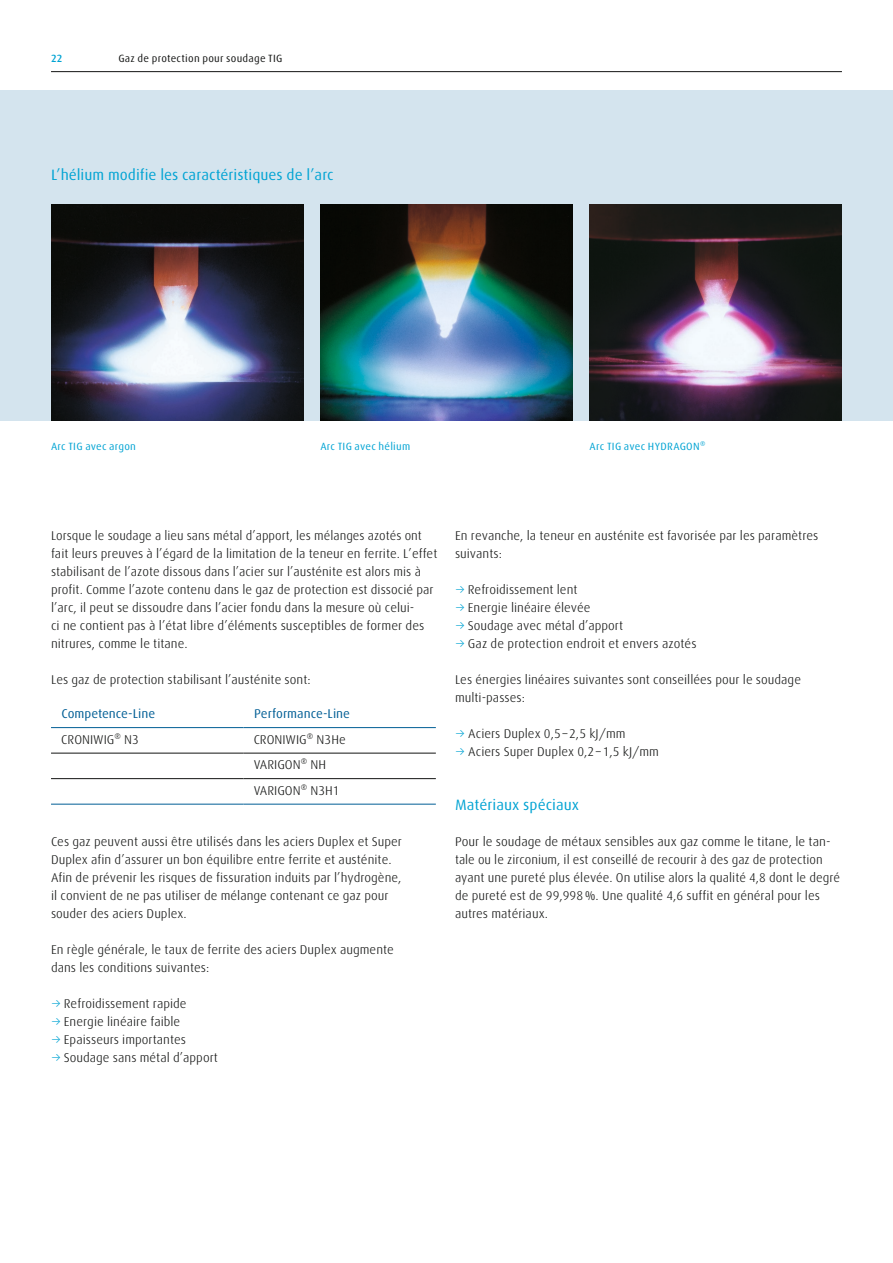
<style>
.page{position:relative;width:893px;height:1263px;background:#fff}
.page>*{position:absolute;margin:0;border:0;box-sizing:border-box;transform-origin:0 0}
.t1{font:15px "Linde Dax Global";color:#00a3d3}
.t2{font:300 12.75px/18px "Linde Dax Global";color:#131413}
.t3{font:12.75px "Linde Dax Global";color:#005e95}
.t4{font:10.5px "Linde Dax Global";letter-spacing:.02em;color:#00a3d3}
.t5{font:10.5px "Linde Dax Global";letter-spacing:.02em;color:#131413}
.t6{font:500 10.5px "Linde Dax Global";color:#00a3d3}
.s1{color:#00a3d3}
</style>
<div class="page">
<div style="left:0;top:90px;width:893px;height:331px;background:#d4e4ee"></div>
<img style="left:320px;top:204px;width:253px;height:216px">
<img style="left:51px;top:204px;width:252px;height:216px">
<img style="left:590px;top:204px;width:252px;height:216px">
<hr style="left:51px;top:71px;width:791px;height:1px;background:#131413">
<hr style="left:51px;top:727px;width:192px;height:1px;background:#005e95">
<hr style="left:243px;top:727px;width:193px;height:1px;background:#005e95">
<hr style="left:51px;top:804px;width:192px;height:1px;background:#005e95">
<hr style="left:243px;top:804px;width:193px;height:1px;background:#005e95">
<hr style="left:51px;top:778px;width:192px;height:1px;background:#131413">
<hr style="left:243px;top:778px;width:193px;height:1px;background:#131413">
<hr style="left:51px;top:753px;width:192px;height:1px;background:#131413">
<hr style="left:243px;top:753px;width:193px;height:1px;background:#131413">
<p class="t6" style="left:51px;top:52px;width:13px">22</p>
<p class="t5" style="left:118px;top:52px;width:166px">Gaz de protection pour soudage TIG</p>
<p class="t1" style="left:51px;top:166px;width:284px">L’hélium modifie les caractéristiques de l’arc</p>
<p class="t4" style="left:51px;top:440px;width:87px">Arc TIG avec argon</p>
<p class="t4" style="left:320px;top:440px;width:91px">Arc TIG avec hélium</p>
<p class="t4" style="left:590px;top:440px;width:117px">Arc TIG avec HYDRAGON®</p>
<p class="t2" style="left:51px;top:527px;width:388px">Lorsque le soudage a lieu sans métal d’apport, les mélanges azotés ont fait leurs preuves à l’égard de la limitation de la teneur en ferrite. L’effet stabilisant de l’azote dissous dans l’acier sur l’austénite est alors mis à profit. Comme l’azote contenu dans le gaz de protection est dissocié par l’arc, il peut se dissoudre dans l’acier fondu dans la mesure où celui-<br>ci ne contient pas à l’état libre d’éléments susceptibles de former des nitrures, comme le titane.</p>
<p class="t2" style="left:51px;top:671px;width:261px">Les gaz de protection stabilisant l’austénite sont:</p>
<p class="t3" style="left:62px;top:707px;width:95px">Competence-Line</p>
<p class="t3" style="left:254px;top:707px;width:98px">Performance-Line</p>
<p class="t2" style="left:61px;top:730px;width:79px">CRONIWIG® N3</p>
<p class="t2" style="left:254px;top:726px;width:94px;line-height:25.5px">CRONIWIG® N3He<br>VARIGON® NH<br>VARIGON® N3H1</p>
<p class="t2" style="left:51px;top:833px;width:353px">Ces gaz peuvent aussi être utilisés dans les aciers Duplex et Super Duplex afin d’assurer un bon équilibre entre ferrite et austénite.<br>Afin de prévenir les risques de fissuration induits par l’hydrogène, il convient de ne pas utiliser de mélange contenant ce gaz pour souder des aciers Duplex.</p>
<p class="t2" style="left:51px;top:941px;width:344px">En règle générale, le taux de ferrite des aciers Duplex augmente dans les conditions suivantes:</p>
<p class="t2" style="left:51px;top:995px;width:137px"><span class="s1">→</span> Refroidissement rapide</p>
<p class="t2" style="left:51px;top:1013px;width:131px"><span class="s1">→</span> Energie linéaire faible</p>
<p class="t2" style="left:51px;top:1031px;width:137px"><span class="s1">→</span> Epaisseurs importantes</p>
<p class="t2" style="left:51px;top:1049px;width:168px"><span class="s1">→</span> Soudage sans métal d’apport</p>
<p class="t2" style="left:455px;top:527px;width:365px">En revanche, la teneur en austénite est favorisée par les paramètres suivants:</p>
<p class="t2" style="left:455px;top:581px;width:124px"><span class="s1">→</span> Refroidissement lent</p>
<p class="t2" style="left:455px;top:599px;width:137px"><span class="s1">→</span> Energie linéaire élevée</p>
<p class="t2" style="left:455px;top:617px;width:170px"><span class="s1">→</span> Soudage avec métal d’apport</p>
<p class="t2" style="left:455px;top:635px;width:243px"><span class="s1">→</span> Gaz de protection endroit et envers azotés</p>
<p class="t2" style="left:455px;top:671px;width:348px">Les énergies linéaires suivantes sont conseillées pour le soudage multi-passes:</p>
<p class="t2" style="left:455px;top:725px;width:172px"><span class="s1">→</span> Aciers Duplex 0,5–2,5 kJ/mm</p>
<p class="t2" style="left:455px;top:743px;width:206px"><span class="s1">→</span> Aciers Super Duplex 0,2–1,5 kJ/mm</p>
<p class="t1" style="left:455px;top:796px;width:126px">Matériaux spéciaux</p>
<p class="t2" style="left:455px;top:833px;width:387px">Pour le soudage de métaux sensibles aux gaz comme le titane, le tan&shy;tale ou le zirconium, il est conseillé de recourir à des gaz de protection ayant une pureté plus élevée. On utilise alors la qualité 4,8 dont le degré de pureté est de 99,998%. Une qualité 4,6 suffit en général pour les autres matériaux.</p>
</div>
